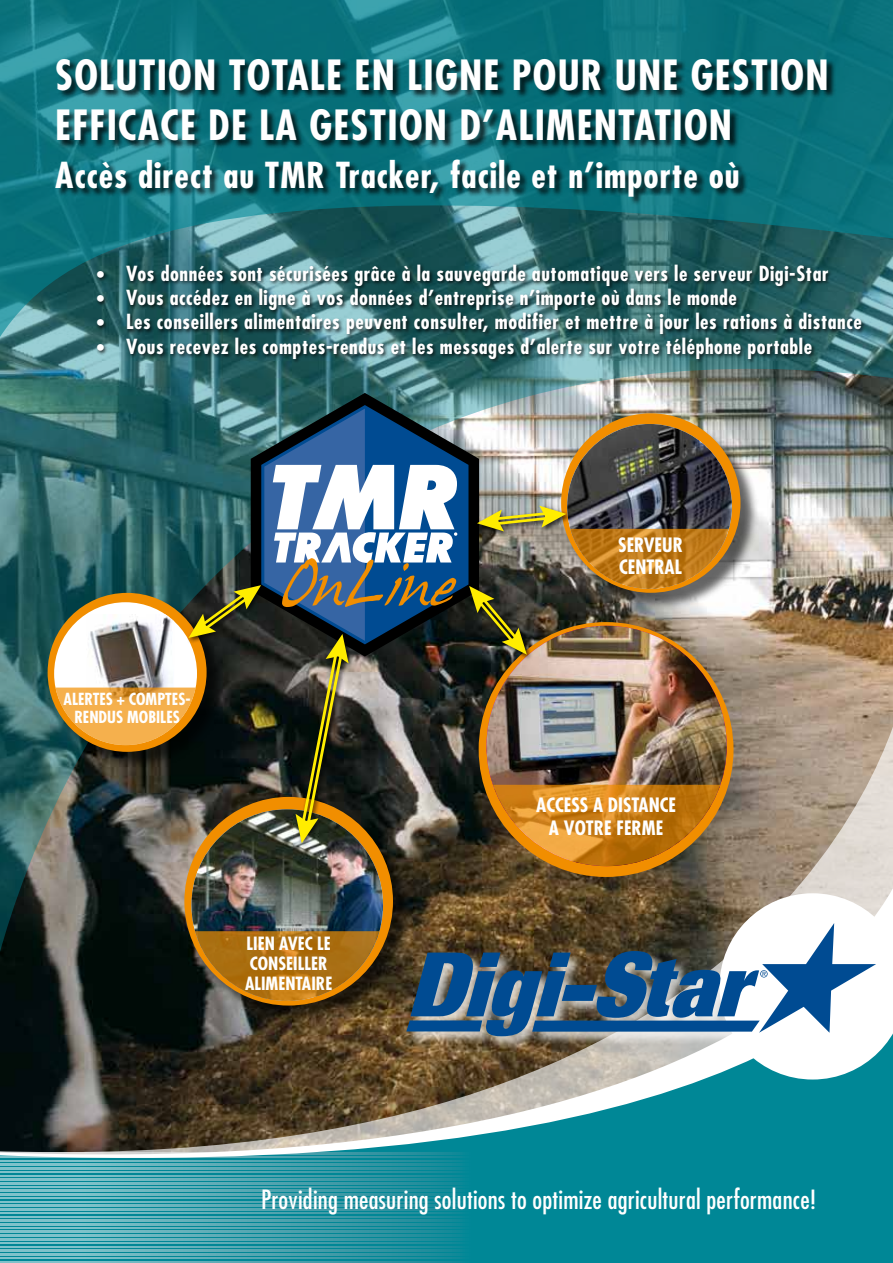
<style>
.page{position:relative;width:893px;height:1263px;background:#fff}
.page>*{position:absolute;margin:0;border:0;box-sizing:border-box;transform-origin:0 0}
.t1{font:700 condensed 40.5px/50.2px "Futura";letter-spacing:.03em;color:#fff}
.t2{font:700 condensed 34.8px "Futura";letter-spacing:.03em;color:#fff}
.t3{font:condensed 25.8px "Futura";letter-spacing:.01em;color:#fff}
.t4{font:700 condensed 20.25px "Futura";letter-spacing:.03em;color:#fff}
.t5{font:700 condensed 19.35px/22.4px "Futura";color:#fff}
.t6{font:700 condensed 17.85px/20px "Futura";color:#fff}
.t7{font:700 condensed 16.2px/17.2px "Futura";color:#fff;text-align:center}
.s1{font-size:17.85px}
</style>
<div class="page">
<svg style="left:0;top:1189px;width:893px;height:74px;background:#108d9b"></svg>
<img style="left:0;top:359px;width:893px;height:324px">
<svg style="left:0;top:0;width:893px;height:359px;background:#1a727b"></svg>
<svg style="left:0;top:1224px;width:476px;height:1px"></svg>
<svg style="left:0;top:1220px;width:476px;height:1px"></svg>
<svg style="left:0;top:1216px;width:476px;height:2px"></svg>
<svg style="left:0;top:1212px;width:476px;height:2px"></svg>
<svg style="left:0;top:1209px;width:476px;height:1px"></svg>
<svg style="left:0;top:1205px;width:476px;height:1px"></svg>
<svg style="left:0;top:1201px;width:476px;height:2px"></svg>
<svg style="left:0;top:1197px;width:476px;height:2px"></svg>
<svg style="left:0;top:1193px;width:476px;height:2px"></svg>
<svg style="left:0;top:1190px;width:476px;height:1px"></svg>
<svg style="left:0;top:1261px;width:476px;height:1px"></svg>
<svg style="left:0;top:1257px;width:476px;height:2px"></svg>
<svg style="left:0;top:1253px;width:476px;height:2px"></svg>
<svg style="left:0;top:1250px;width:476px;height:1px"></svg>
<svg style="left:0;top:1246px;width:476px;height:1px"></svg>
<svg style="left:0;top:1242px;width:476px;height:2px"></svg>
<svg style="left:0;top:1238px;width:476px;height:2px"></svg>
<svg style="left:0;top:1235px;width:476px;height:1px"></svg>
<svg style="left:0;top:1231px;width:476px;height:1px"></svg>
<svg style="left:0;top:1227px;width:476px;height:2px"></svg>
<svg style="left:0;top:1157px;width:893px;height:32px;background:#1e92a0"></svg>
<img style="left:0;top:683px;width:893px;height:474px">
<img style="left:406px;top:893px;width:487px;height:186px">
<div style="left:479px;top:622px;width:254px;height:255px;background:#f18e00;border-radius:50%"></div>
<img style="left:486px;top:626px;width:241px;height:240px;border-radius:120px">
<svg style="left:493px;top:785px;width:227px;height:81px;background:#bf7a1c"></svg>
<svg style="left:251px;top:393px;width:228px;height:263px;background:#436769"></svg>
<svg style="left:261px;top:405px;width:207px;height:239px;background:#25516f"></svg>
<div style="left:50px;top:595px;width:175px;height:176px;background:#000;opacity:.6"></div>
<div style="left:187px;top:799px;width:225px;height:225px;background:#000;opacity:.6"></div>
<div style="left:184px;top:797px;width:209px;height:208px;background:#f18e00;border-radius:50%"></div>
<img style="left:191px;top:809px;width:192px;height:192px;border-radius:96px">
<svg style="left:195px;top:931px;width:184px;height:70px;background:#9f6815"></svg>
<div style="left:563px;top:416px;width:196px;height:195px;background:#000;opacity:.6"></div>
<div style="left:561px;top:413px;width:179px;height:180px;background:#f18e00;border-radius:50%"></div>
<img style="left:567px;top:424px;width:165px;height:165px;border-radius:82px">
<div style="left:475px;top:503px;width:97px;height:34px;background:#000;opacity:.75"></div>
<div style="left:467px;top:584px;width:66px;height:77px;background:#000;opacity:.75"></div>
<img style="left:469px;top:506px;width:260px;height:149px">
<div style="left:293px;top:632px;width:62px;height:217px;background:#000;opacity:.75"></div>
<img style="left:55px;top:409px;width:402px;height:434px">
<div style="left:57px;top:59px;width:779px;height:91px;background:#000;opacity:.75"></div>
<div style="left:56px;top:160px;width:692px;height:46px;background:#000;opacity:.75"></div>
<div style="left:95px;top:262px;width:771px;height:101px;background:#000;opacity:.75"></div>
<h1 class="t1" style="left:55px;top:50px;width:775px">SOLUTION TOTALE EN LIGNE POUR UNE GESTION<br>EFFICACE DE LA GESTION D’ALIMENTATION</h1>
<h2 class="t2" style="left:55px;top:153px;width:686px">Accès direct au TMR Tracker, facile et n’importe où</h2>
<p class="t4" style="left:97px;top:260px;width:733px"><span class="s1">•</span> Vos données sont sécurisées grâce à la sauvegarde automatique vers le serveur Digi-Star</p>
<p class="t4" style="left:97px;top:284px;width:642px"><span class="s1">•</span> Vous accédez en ligne à vos données d’entreprise n’importe où dans le monde</p>
<p class="t4" style="left:97px;top:309px;width:766px"><span class="s1">•</span> Les conseillers alimentaires peuvent consulter, modifier et mettre à jour les rations à distance</p>
<p class="t4" style="left:97px;top:333px;width:717px"><span class="s1">•</span> Vous recevez les comptes-rendus et les messages d’alerte sur votre téléphone portable</p>
<p class="t7" style="left:64px;top:691px;width:129px">ALERTES + COMPTES-<br>RENDUS MOBILES</p>
<p class="t6" style="left:245px;top:933px;width:89px">LIEN AVEC LE<br>CONSEILLER<br>ALIMENTAIRE</p>
<p class="t5" style="left:618px;top:533px;width:66px">SERVEUR<br>CENTRAL</p>
<p class="t5" style="left:536px;top:794px;width:141px;text-align:center">ACCESS A DISTANCE<br>A VOTRE FERME</p>
<p class="t3" style="left:261px;top:1183px;width:557px">Providing measuring solutions to optimize agricultural performance!</p>
</div>
